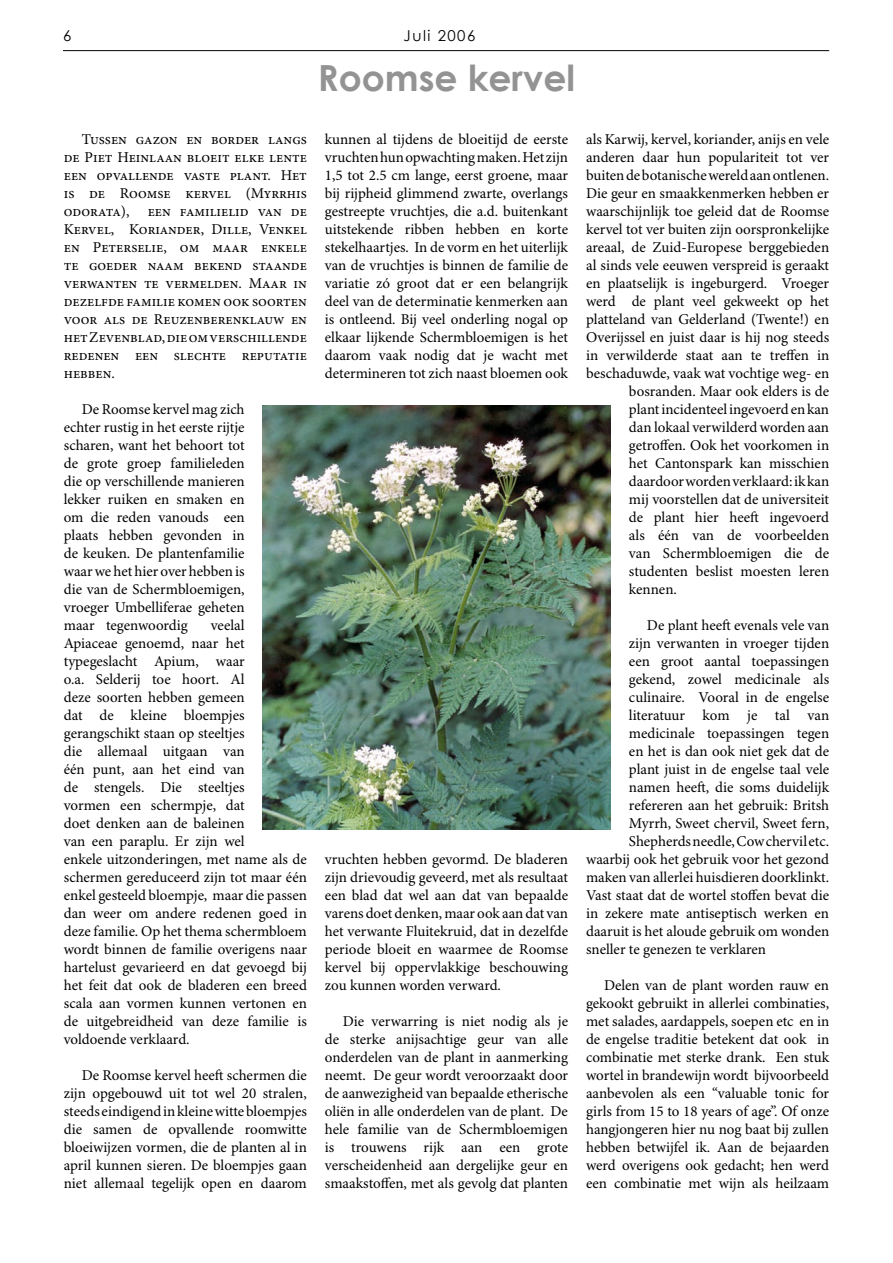
<style>
.page{position:relative;width:893px;height:1263px;background:#fff}
.page>*{position:absolute;margin:0;border:0;box-sizing:border-box;transform-origin:0 0}
.Kop_1{font:700 36px "Century Gothic";color:#939393}
.Standaard{font:15px/18px "Minion Pro";color:#000;text-align:justify}
.Inleidingstekst{font:15px/18px "Minion Pro";color:#000;text-align:justify}
.t1{font:15px "Century Gothic";letter-spacing:.1em;color:#000}
</style>
<div class="page">
<hr style="left:63px;top:50px;width:766px;height:1px;background:#000">
<img style="left:263px;top:406px;width:348px;height:423px">
<p class="t1" style="left:63px;top:25px;width:10px">6</p>
<p class="t1" style="left:404px;top:25px;width:73px">Juli 2006</p>
<p class="Kop_1" style="left:318px;top:50px;width:259px">Roomse kervel</p>
<p class="Inleidingstekst" style="left:64px;top:131px;width:245px;text-indent:18px">Tussen gazon en border langs de Piet Heinlaan bloeit elke lente een opvallende vaste plant. Het is de Roomse kervel (Myrrhis odorata), een familielid van de Kervel, Koriander, Dille, Venkel en Peterselie, om maar enkele te goeder naam bekend staande verwanten te vermelden. Maar in dezelfde familie komen ook soorten voor als de Reuzenberenklauw en het Zevenblad, die om verschillende redenen een slechte reputatie hebben.</p>
<p class="Standaard" style="left:64px;top:401px;width:182px;text-indent:18px">De Roomse kervel mag zich echter rustig in het eerste rijtje scharen, want het behoort tot de grote groep familieleden die op verschillende manieren lekker ruiken en smaken en om die reden vanouds een plaats hebben gevonden in de keuken. De plantenfamilie waar we het hier over hebben is die van de Schermbloemigen, vroeger Umbelliferae geheten maar tegenwoordig</p>
<p class="Standaard" style="left:64px;top:617px;width:245px;text-align:left;text-indent:147px">veelal<br>Apiaceae genoemd, naar het typegeslacht Apium, waar<br>o.a. Selderij toe hoort. Al<br>deze soorten hebben gemeen<br>dat de kleine bloempjes gerangschikt staan op steeltjes<br>die allemaal uitgaan van<br>één punt, aan het eind van<br>de stengels. Die steeltjes<br>vormen een schermpje, dat<br>doet denken aan de baleinen<br>van een paraplu. Er zijn wel<br>enkele uitzonderingen, met name als de schermen gereduceerd zijn tot maar één enkel gesteeld bloempje, maar die passen dan weer om andere redenen goed in deze familie. Op het thema schermbloem wordt binnen de familie overigens naar hartelust gevarieerd en dat gevoegd bij het feit dat ook de bladeren een breed scala aan vormen kunnen vertonen en de uitgebreidheid van deze familie is voldoende verklaard.</p>
<p class="Standaard" style="left:64px;top:1067px;width:245px;text-indent:18px">De Roomse kervel heeft schermen die zijn opgebouwd uit tot wel 20 stralen, steeds eindigend in kleine witte bloempjes die samen de opvallende roomwitte bloeiwijzen vormen, die de planten al in april kunnen sieren. De bloempjes gaan niet allemaal tegelijk open en daarom</p>
<p class="Standaard" style="left:325px;top:131px;width:245px">kunnen al tijdens de bloeitijd de eerste vruchten hun opwachting maken. Het zijn 1,5 tot 2.5 cm lange, eerst groene, maar bij rijpheid glimmend zwarte, overlangs gestreepte vruchtjes, die a.d. buitenkant uitstekende ribben hebben en korte stekelhaartjes. In de vorm en het uiterlijk van de vruchtjes is binnen de familie de variatie zó groot dat er een belangrijk deel van de determinatie kenmerken aan is ontleend. Bij veel onderling nogal op elkaar lijkende Schermbloemigen is het daarom vaak nodig dat je wacht met determineren tot zich naast bloemen ook</p>
<p class="Standaard" style="left:325px;top:851px;width:245px">vruchten hebben gevormd. De bladeren zijn drievoudig geveerd, met als resultaat een blad dat wel aan dat van bepaalde varens doet denken, maar ook aan dat van het verwante Fluitekruid, dat in dezelfde periode bloeit en waarmee de Roomse kervel bij oppervlakkige beschouwing zou kunnen worden verward.</p>
<p class="Standaard" style="left:325px;top:1013px;width:245px;text-indent:18px">Die verwarring is niet nodig als je de sterke anijsachtige geur van alle onderdelen van de plant in aanmerking neemt. De geur wordt veroorzaakt door de aanwezigheid van bepaalde etherische oliën in alle onderdelen van de plant. De hele familie van de Schermbloemigen is trouwens rijk aan een grote verscheidenheid aan dergelijke geur en smaakstoffen, met als gevolg dat planten</p>
<p class="Standaard" style="left:586px;top:131px;width:245px">als Karwij, kervel, koriander, anijs en vele</p>
<p class="Standaard" style="left:586px;top:149px;width:245px">anderen daar hun populariteit tot ver</p>
<p class="Standaard" style="left:586px;top:167px;width:245px">buiten de botanische wereld aan ontlenen.</p>
<p class="Standaard" style="left:586px;top:185px;width:245px">Die geur en smaakkenmerken hebben er</p>
<p class="Standaard" style="left:586px;top:203px;width:245px">waarschijnlijk toe geleid dat de Roomse</p>
<p class="Standaard" style="left:586px;top:221px;width:245px">kervel tot ver buiten zijn oorspronkelijke</p>
<p class="Standaard" style="left:586px;top:239px;width:245px">areaal, de Zuid-Europese berggebieden</p>
<p class="Standaard" style="left:586px;top:257px;width:245px">al sinds vele eeuwen verspreid is geraakt</p>
<p class="Standaard" style="left:586px;top:275px;width:245px">en plaatselijk is ingeburgerd. Vroeger</p>
<p class="Standaard" style="left:586px;top:293px;width:245px">werd de plant veel gekweekt op het</p>
<p class="Standaard" style="left:586px;top:311px;width:245px">platteland van Gelderland (Twente!) en</p>
<p class="Standaard" style="left:586px;top:329px;width:245px">Overijssel en juist daar is hij nog steeds</p>
<p class="Standaard" style="left:586px;top:347px;width:245px">in verwilderde staat aan te treffen in</p>
<p class="Standaard" style="left:586px;top:365px;width:245px">beschaduwde, vaak wat vochtige weg- en</p>
<p class="Standaard" style="left:629px;top:383px;width:202px">bosranden. Maar ook elders is de</p>
<p class="Standaard" style="left:629px;top:401px;width:202px">plant incidenteel ingevoerd en kan</p>
<p class="Standaard" style="left:629px;top:419px;width:202px">dan lokaal verwilderd worden aan</p>
<p class="Standaard" style="left:629px;top:437px;width:202px">getroffen. Ook het voorkomen in</p>
<p class="Standaard" style="left:629px;top:455px;width:202px">het Cantonspark kan misschien</p>
<p class="Standaard" style="left:629px;top:473px;width:202px">daardoor worden verklaard: ik kan</p>
<p class="Standaard" style="left:629px;top:491px;width:202px">mij voorstellen dat de universiteit</p>
<p class="Standaard" style="left:629px;top:509px;width:202px">de plant hier heeft ingevoerd</p>
<p class="Standaard" style="left:629px;top:527px;width:202px">als één van de voorbeelden</p>
<p class="Standaard" style="left:629px;top:545px;width:202px">van Schermbloemigen die de</p>
<p class="Standaard" style="left:629px;top:563px;width:202px">studenten beslist moesten leren</p>
<p class="Standaard" style="left:629px;top:581px;width:49px">kennen.</p>
<p class="Standaard" style="left:647px;top:617px;width:184px">De plant heeft evenals vele van</p>
<p class="Standaard" style="left:629px;top:635px;width:202px">zijn verwanten in vroeger tijden</p>
<p class="Standaard" style="left:629px;top:653px;width:202px">een groot aantal toepassingen</p>
<p class="Standaard" style="left:629px;top:671px;width:202px">gekend, zowel medicinale als</p>
<p class="Standaard" style="left:629px;top:689px;width:202px">culinaire. Vooral in de engelse</p>
<p class="Standaard" style="left:629px;top:707px;width:202px">literatuur kom je tal van</p>
<p class="Standaard" style="left:629px;top:725px;width:202px">medicinale toepassingen tegen</p>
<p class="Standaard" style="left:629px;top:743px;width:202px">en het is dan ook niet gek dat de</p>
<p class="Standaard" style="left:629px;top:761px;width:202px">plant juist in de engelse taal vele</p>
<p class="Standaard" style="left:629px;top:779px;width:202px">namen heeft, die soms duidelijk</p>
<p class="Standaard" style="left:629px;top:797px;width:202px">refereren aan het gebruik: Britsh</p>
<p class="Standaard" style="left:629px;top:815px;width:202px">Myrrh, Sweet chervil, Sweet fern,</p>
<p class="Standaard" style="left:629px;top:833px;width:202px">Shepherds needle, Cow chervil etc.</p>
<p class="Standaard" style="left:586px;top:851px;width:245px">waarbij ook het gebruik voor het gezond</p>
<p class="Standaard" style="left:586px;top:869px;width:245px">maken van allerlei huisdieren doorklinkt.</p>
<p class="Standaard" style="left:586px;top:887px;width:245px">Vast staat dat de wortel stoffen bevat die</p>
<p class="Standaard" style="left:586px;top:905px;width:245px">in zekere mate antiseptisch werken en</p>
<p class="Standaard" style="left:586px;top:923px;width:245px">daaruit is het aloude gebruik om wonden</p>
<p class="Standaard" style="left:586px;top:941px;width:182px">sneller te genezen te verklaren</p>
<p class="Standaard" style="left:586px;top:977px;width:245px;text-indent:18px">Delen van de plant worden rauw en gekookt gebruikt in allerlei combinaties, met salades, aardappels, soepen etc en in de engelse traditie betekent dat ook in combinatie met sterke drank. Een stuk wortel in brandewijn wordt bijvoorbeeld aanbevolen als een “valuable tonic for girls from 15 to 18 years of age”. Of onze hangjongeren hier nu nog baat bij zullen hebben betwijfel ik. Aan de bejaarden werd overigens ook gedacht; hen werd een combinatie met wijn als heilzaam</p>
</div>
